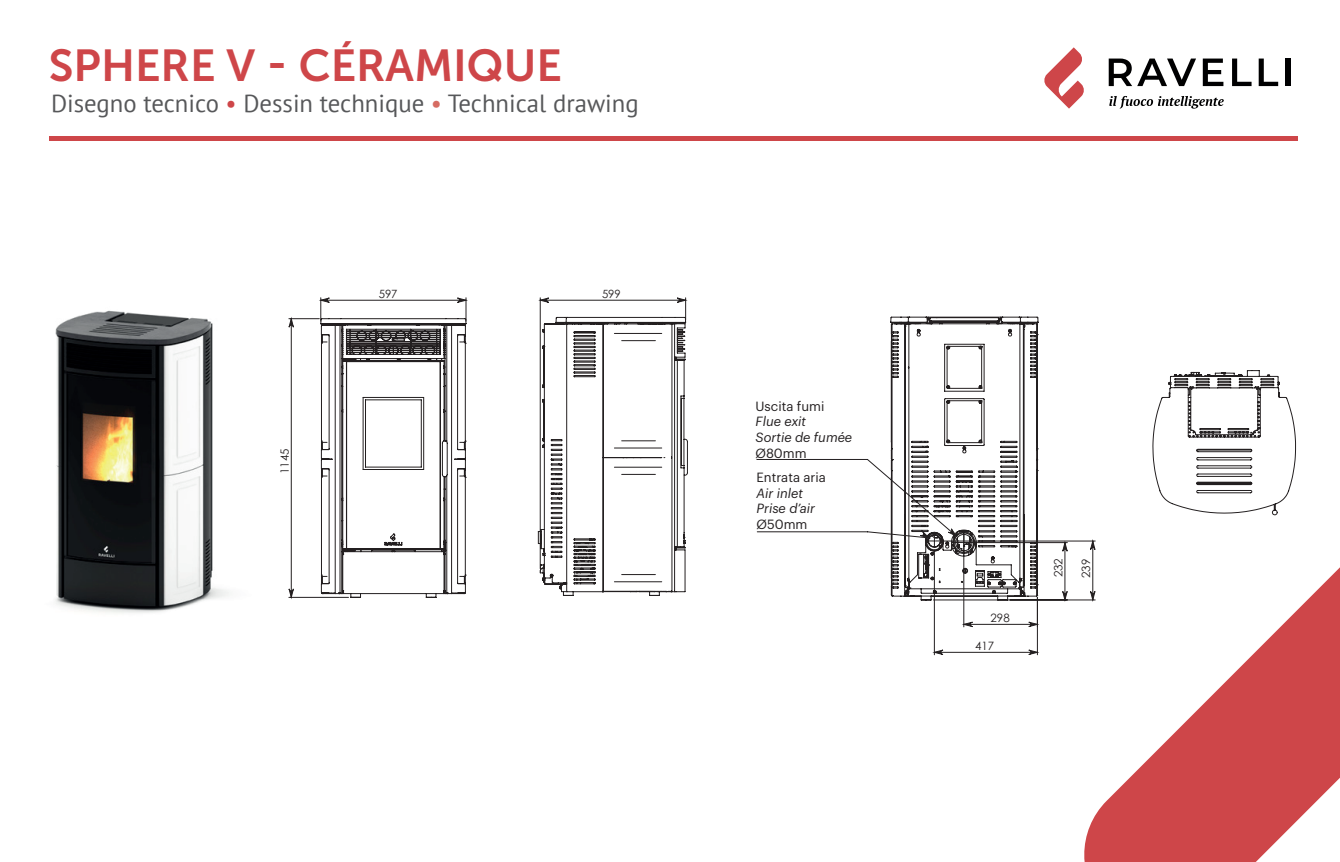
<style>
.page{position:relative;width:1340px;height:862px;background:#fff}
.page>*{position:absolute;margin:0;border:0;box-sizing:border-box;transform-origin:0 0}
.t1{font:44.55px "Museo Sans 700";color:#ce4649}
.t2{font:24.75px "PT Sans";color:#57585a}
.t3{font:italic 13.05px/15.8px "Graphik";color:#231f20}
.t4{font:13.05px/24.1px "Graphik";color:#231f20}
.t5{font:11.47px "Century Gothic";color:#231f20}
.t6{font:11.25px "Century Gothic";color:#231f20}
.s1{color:#ce4649}
.s2{color:#d66c62}
</style>
<div class="page">
<svg style="left:288px;top:297px;width:180px;height:301px"></svg>
<svg style="left:537px;top:297px;width:151px;height:299px"></svg>
<svg style="left:1152px;top:370px;width:144px;height:145px"></svg>
<svg style="left:756px;top:316px;width:340px;height:340px"></svg>
<svg style="left:1044px;top:47px;width:40px;height:62px"></svg>
<svg style="left:1109px;top:96px;width:114px;height:13px"></svg>
<svg style="left:1202px;top:58px;width:21px;height:28px"></svg>
<svg style="left:1232px;top:58px;width:19px;height:28px"></svg>
<svg style="left:1258px;top:58px;width:20px;height:28px"></svg>
<div style="left:1285px;top:58px;width:5px;height:28px;background:#000001"></div>
<svg style="left:1108px;top:58px;width:88px;height:28px"></svg>
<svg style="left:1076px;top:562px;width:263px;height:299px"></svg>
<hr style="left:49px;top:136px;width:1248px;height:4px;background:#ce4649">
<img style="left:55px;top:310px;width:174px;height:303px">
<h1 class="t1" style="left:49px;top:41px;width:514px">SPHERE V - CÉRAMIQUE</h1>
<p class="t2" style="left:51px;top:87px;width:589px">Disegno tecnico <span class="s1">•</span> Dessin technique <span class="s2">•</span> Technical drawing</p>
<p class="t6" style="left:277px;top:473px;width:27px;rotate:-90deg">1145</p>
<p class="t6" style="left:379px;top:285px;width:20px">597</p>
<p class="t6" style="left:602px;top:285px;width:20px">599</p>
<p class="t4" style="left:755px;top:392px;width:70px">Uscita fumi</p>
<p class="t3" style="left:755px;top:412px;width:98px">Flue exit<br>Sortie de fumée</p>
<p class="t4" style="left:755px;top:440px;width:72px">Ø80mm<br>Entrata aria</p>
<p class="t3" style="left:756px;top:483px;width:60px">Air inlet<br>Prise d’air</p>
<p class="t4" style="left:756px;top:511px;width:52px">Ø50mm</p>
<p class="t5" style="left:990px;top:609px;width:21px">298</p>
<p class="t5" style="left:975px;top:637px;width:21px">417</p>
<p class="t5" style="left:1050px;top:577px;width:21px;rotate:-90deg">232</p>
<p class="t5" style="left:1078px;top:578px;width:21px;rotate:-90deg">239</p>
</div>
